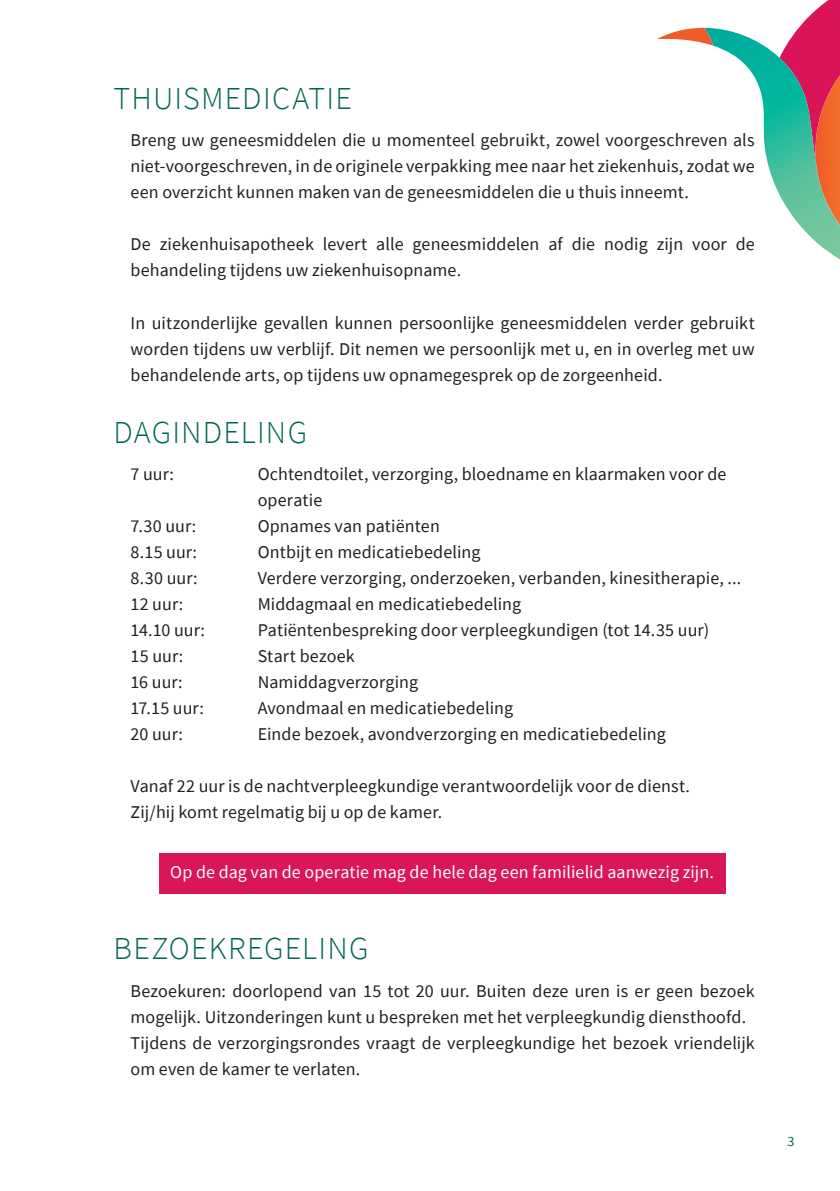
<style>
.page{position:relative;width:840px;height:1191px;background:#fff}
.page>*{position:absolute;margin:0;border:0;box-sizing:border-box;transform-origin:0 0}
.Titel_N2{font:300 32px "Source Sans Pro";letter-spacing:.035em;color:#006654}
.Body{font:18px/26px "Source Sans Pro";letter-spacing:.005em;color:#231f20}
.Info{font:18px "Source Sans Pro";letter-spacing:.005em;color:#fff}
.t1{font:14px "Source Sans Pro";color:#006654}
</style>
<div class="page">
<svg style="left:657px;top:0;width:182px;height:259px"></svg>
<div style="left:159px;top:853px;width:566px;height:41px;background:#da1559"></div>
<p class="Titel_N2" style="left:113px;top:79px;width:240px">THUISMEDICATIE</p>
<p class="Body" style="left:130px;top:127px;width:625px;text-align:justify">Breng uw geneesmiddelen die u momenteel gebruikt, zowel voorgeschreven als niet-voorgeschreven, in de originele verpakking mee naar het ziekenhuis, zodat we een overzicht kunnen maken van de geneesmiddelen die u thuis inneemt.</p>
<p class="Body" style="left:130px;top:231px;width:625px">De ziekenhuisapotheek levert alle geneesmiddelen af die nodig zijn voor de behandeling tijdens uw ziekenhuisopname.</p>
<p class="Body" style="left:130px;top:309px;width:625px;text-align:justify">In uitzonderlijke gevallen kunnen persoonlijke geneesmiddelen verder gebruikt worden tijdens uw verblijf. Dit nemen we persoonlijk met u, en in overleg met uw behandelende arts, op tijdens uw opnamegesprek op de zorgeenheid.</p>
<p class="Titel_N2" style="left:113px;top:412px;width:195px">DAGINDELING</p>
<p class="Body" style="left:130px;top:461px;width:45px">7 uur:</p>
<p class="Body" style="left:257px;top:461px;width:470px">Ochtendtoilet, verzorging, bloedname en klaarmaken voor de operatie</p>
<p class="Body" style="left:130px;top:513px;width:67px">7.30 uur:</p>
<p class="Body" style="left:257px;top:513px;width:184px">Opnames van patiënten</p>
<p class="Body" style="left:130px;top:539px;width:68px">8.15 uur:</p>
<p class="Body" style="left:257px;top:539px;width:224px">Ontbijt en medicatiebedeling</p>
<p class="Body" style="left:130px;top:565px;width:69px">8.30 uur:</p>
<p class="Body" style="left:257px;top:565px;width:484px">Verdere verzorging, onderzoeken, verbanden, kinesitherapie, ...</p>
<p class="Body" style="left:130px;top:591px;width:54px">12 uur:</p>
<p class="Body" style="left:257px;top:591px;width:265px">Middagmaal en medicatiebedeling</p>
<p class="Body" style="left:130px;top:617px;width:76px">14.10 uur:</p>
<p class="Body" style="left:257px;top:617px;width:453px">Patiëntenbespreking door verpleegkundigen (tot 14.35 uur)</p>
<p class="Body" style="left:130px;top:643px;width:54px">15 uur:</p>
<p class="Body" style="left:257px;top:643px;width:98px">Start bezoek</p>
<p class="Body" style="left:130px;top:669px;width:54px">16 uur:</p>
<p class="Body" style="left:257px;top:669px;width:162px">Namiddagverzorging</p>
<p class="Body" style="left:130px;top:695px;width:75px">17.15 uur:</p>
<p class="Body" style="left:257px;top:695px;width:257px">Avondmaal en medicatiebedeling</p>
<p class="Body" style="left:130px;top:721px;width:54px">20 uur:</p>
<p class="Body" style="left:257px;top:721px;width:409px">Einde bezoek, avondverzorging en medicatiebedeling</p>
<p class="Body" style="left:130px;top:773px;width:560px">Vanaf 22 uur is de nachtverpleegkundige verantwoordelijk voor de dienst.</p>
<p class="Body" style="left:130px;top:799px;width:313px">Zij/hij komt regelmatig bij u op de kamer.</p>
<p class="Info" style="left:170px;top:860px;width:545px">Op de dag van de operatie mag de hele dag een familielid aanwezig zijn.</p>
<p class="Titel_N2" style="left:113px;top:929px;width:256px">BEZOEKREGELING</p>
<p class="Body" style="left:130px;top:977px;width:625px">Bezoekuren: doorlopend van 15 tot 20 uur. Buiten deze uren is er geen bezoek mogelijk. Uitzonderingen kunt u bespreken met het verpleegkundig diensthoofd.</p>
<p class="Body" style="left:130px;top:1029px;width:625px">Tijdens de verzorgingsrondes vraagt de verpleegkundige het bezoek vriendelijk om even de kamer te verlaten.</p>
<p class="t1" style="left:787px;top:1132px;width:8px">3</p>
</div>
